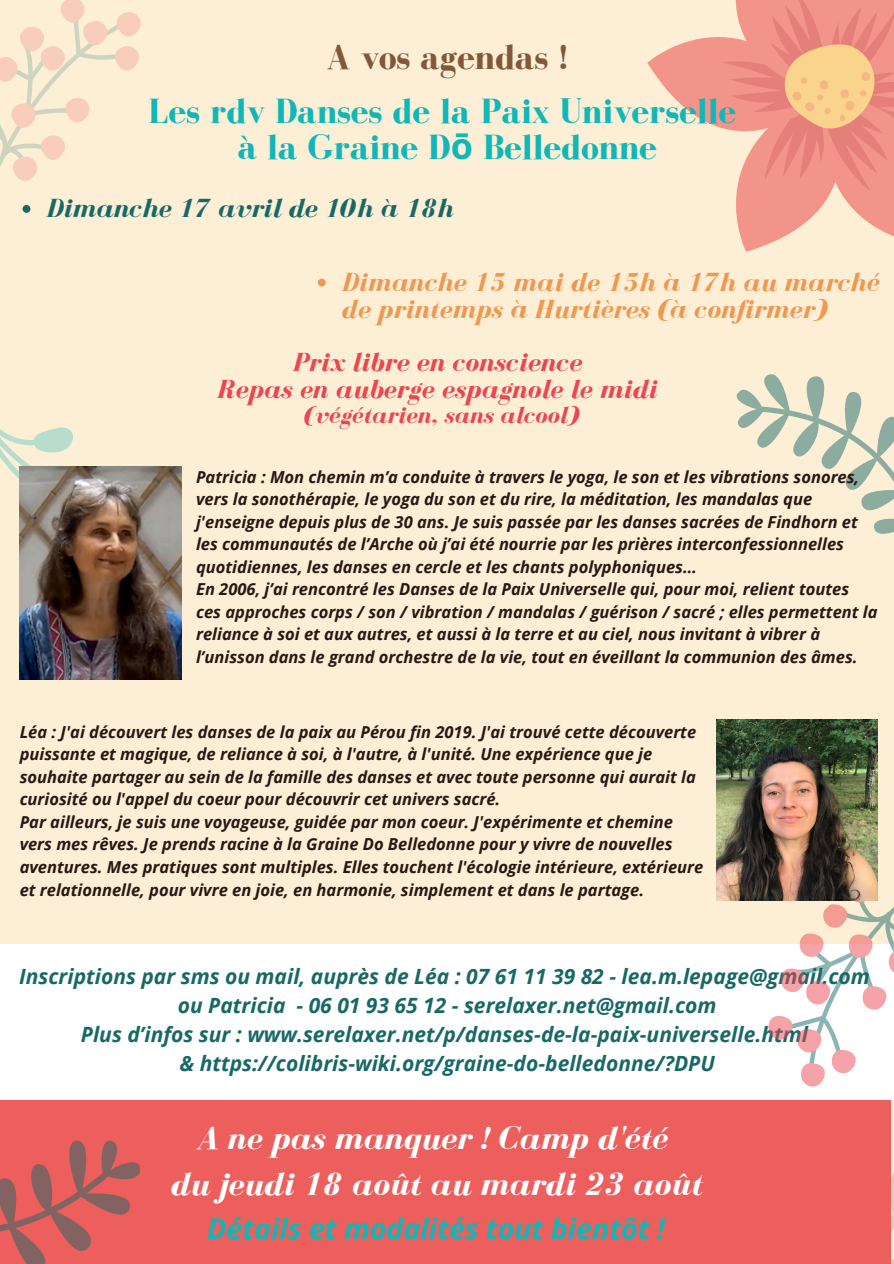
<style>
.page{position:relative;width:894px;height:1264px;background:#fff}
.page>*{position:absolute;margin:0;border:0;box-sizing:border-box;transform-origin:0 0}
.t1{font:700 36px "Bodoni FLF";color:#11b7b7}
.t2{font:700 36px "Bodoni FLF";color:#83573a}
.t3{font:italic 700 33px "Bodoni FLF";color:#fff}
.t4{font:italic 700 28.5px "Open Sans";color:#11b7b7}
.t5{font:italic 700 27px/27px "Bodoni FLF";color:#f09852}
.t6{font:italic 700 27px "Bodoni FLF";color:#eb4652}
.t7{font:italic 700 27px "Bodoni FLF";color:#186966}
.t8{font:italic 700 24px "Bodoni FLF";color:#eb4652}
.t9{font:italic 700 21px "Open Sans";color:#186966}
.t10{font:italic 700 16.5px/22.5px "Open Sans";color:#281813}
.s1{font-family:"Noto Sans"}
</style>
<div class="page">
<div style="left:0;top:0;width:893px;height:1263px;background:#fdefd6"></div>
<svg style="left:736px;top:374px;width:157px;height:160px"></svg>
<svg style="left:647px;top:0;width:246px;height:252px"></svg>
<img style="left:20px;top:466px;width:162px;height:213px">
<div style="left:0;top:1099px;width:890px;height:164px;background:#ec5f5d"></div>
<svg style="left:0;top:1140px;width:140px;height:123px"></svg>
<div style="left:0;top:944px;width:893px;height:155px;background:#fff"></div>
<svg style="left:0;top:0;width:158px;height:550px"></svg>
<svg style="left:318px;top:278px;width:7px;height:8px"></svg>
<svg style="left:760px;top:793px;width:133px;height:294px"></svg>
<img style="left:716px;top:719px;width:161px;height:181px">
<p class="t2" style="left:326px;top:37px;width:243px">A vos agendas !</p>
<p class="t1" style="left:148px;top:92px;width:589px">Les rdv Danses de la Paix Universelle</p>
<p class="t1" style="left:238px;top:128px;width:420px">à la Graine D<span class="s1">ō</span> Belledonne</p>
<p class="t7" style="left:46px;top:194px;width:409px">Dimanche 17 avril de 10h à 18h</p>
<p class="t5" style="left:341px;top:268px;width:539px">Dimanche 15 mai de 15h à 17h au marché de printemps à Hurtières (à confirmer)</p>
<p class="t6" style="left:292px;top:347px;width:290px">Prix libre en conscience</p>
<p class="t6" style="left:217px;top:374px;width:441px">Repas en auberge espagnole le midi</p>
<p class="t8" style="left:303px;top:402px;width:276px">(végétarien, sans alcool)</p>
<p class="t10" style="left:196px;top:465px;width:664px">Patricia : Mon chemin m’a conduite à travers le yoga, le son et les vibrations sonores, vers la sonothérapie, le yoga du son et du rire, la méditation, les mandalas que j'enseigne depuis plus de 30 ans. Je suis passée par les danses sacrées de Findhorn et les communautés de l’Arche où j’ai été nourrie par les prières interconfessionnelles quotidiennes, les danses en cercle et les chants polyphoniques…</p>
<p class="t10" style="left:196px;top:577px;width:682px">En 2006, j’ai rencontré les Danses de la Paix Universelle qui, pour moi, relient toutes ces approches corps / son / vibration / mandalas / guérison / sacré ; elles permettent la reliance à soi et aux autres, et aussi à la terre et au ciel, nous invitant à vibrer à l’unisson dans le grand orchestre de la vie, tout en éveillant la communion des âmes.</p>
<p class="t10" style="left:20px;top:720px;width:678px">Léa : J'ai découvert les danses de la paix au Pérou fin 2019. J'ai trouvé cette découverte puissante et magique, de reliance à soi, à l'autre, à l'unité. Une expérience que je souhaite partager au sein de la famille des danses et avec toute personne qui aurait la curiosité ou l'appel du coeur pour découvrir cet univers sacré.</p>
<p class="t10" style="left:20px;top:810px;width:685px">Par ailleurs, je suis une voyageuse, guidée par mon coeur. J'expérimente et chemine vers mes rêves. Je prends racine à la Graine Do Belledonne pour y vivre de nouvelles aventures. Mes pratiques sont multiples. Elles touchent l'écologie intérieure, extérieure et relationnelle, pour vivre en joie, en harmonie, simplement et dans le partage.</p>
<p class="t9" style="left:19px;top:961px;width:852px">Inscriptions par sms ou mail, auprès de Léa : 07 61 11 39 82 - lea.m.lepage@gmail.com</p>
<p class="t9" style="left:178px;top:990px;width:540px">ou Patricia - 06 01 93 65 12 - serelaxer.net@gmail.com</p>
<p class="t9" style="left:81px;top:1019px;width:728px">Plus d’infos sur : www.serelaxer.net/p/danses-de-la-paix-universelle.html</p>
<p class="t9" style="left:179px;top:1049px;width:537px">&amp; https://colibris-wiki.org/graine-do-belledonne/?DPU</p>
<p class="t3" style="left:196px;top:1120px;width:472px">A ne pas manquer ! Camp d'été</p>
<p class="t3" style="left:170px;top:1166px;width:533px">du jeudi 18 août au mardi 23 août</p>
<p class="t4" style="left:207px;top:1208px;width:459px">Détails et modalités tout bientôt !</p>
</div>
